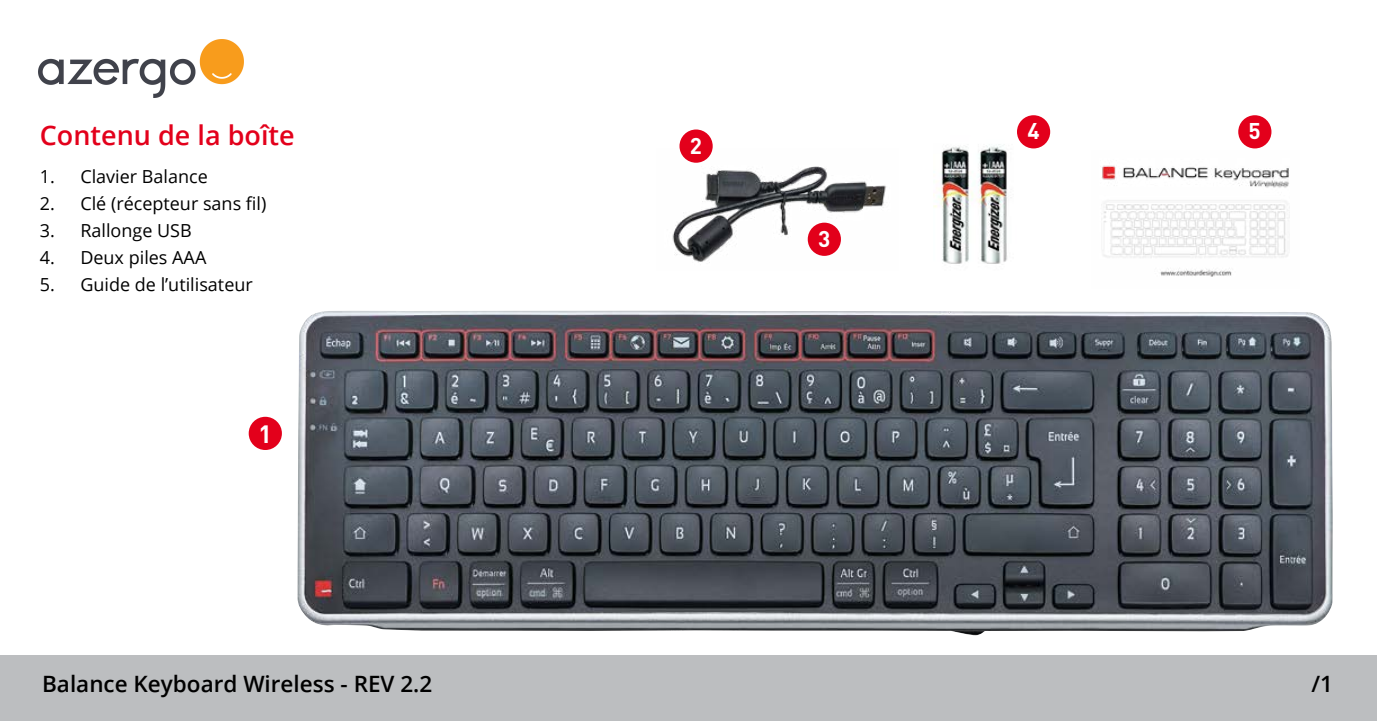
<style>
.page{position:relative;width:1377px;height:721px;background:#fff}
.page>*{position:absolute;margin:0;border:0;box-sizing:border-box;transform-origin:0 0}
.t1{font:600 27px "Open Sans";color:#e3001b}
.t2{font:700 24.75px "DINOT";color:#fff}
.t3{font:600 22.5px "Open Sans";color:#000}
.t4{font:700 22.5px "DINOT";color:#fff}
.t5{font:18px "Open Sans";color:#000}
</style>
<div class="page">
<div style="left:0;top:655px;width:1377px;height:66px;background:#bcbec0"></div>
<div style="left:680px;top:129px;width:33px;height:34px;background:#e3001b;border-radius:50%"></div>
<img style="left:934px;top:144px;width:73px;height:120px">
<img style="left:1102px;top:165px;width:188px;height:112px">
<div style="left:249px;top:417px;width:33px;height:33px;background:#e3001b;border-radius:50%"></div>
<div style="left:1017px;top:115px;width:33px;height:33px;background:#e3001b;border-radius:50%"></div>
<div style="left:1238px;top:115px;width:33px;height:33px;background:#e3001b;border-radius:50%"></div>
<img style="left:672px;top:148px;width:214px;height:115px">
<img style="left:297px;top:310px;width:1036px;height:325px">
<img style="left:39px;top:40px;width:204px;height:57px">
<h1 class="t1" style="left:40px;top:116px;width:256px">Contenu de la boîte</h1>
<p class="t4" style="left:1027px;top:117px;width:14px">4</p>
<p class="t4" style="left:1249px;top:117px;width:14px">5</p>
<p class="t5" style="left:40px;top:164px;width:170px">1. Clavier Balance</p>
<p class="t5" style="left:40px;top:191px;width:228px">2. Clé (récepteur sans fil)</p>
<p class="t5" style="left:40px;top:218px;width:153px">3. Rallonge USB</p>
<p class="t5" style="left:40px;top:245px;width:168px">4. Deux piles AAA</p>
<p class="t5" style="left:40px;top:272px;width:214px">5. Guide de l’utilisateur</p>
<p class="t4" style="left:690px;top:131px;width:14px">2</p>
<p class="t4" style="left:818px;top:224px;width:14px">3</p>
<h2 class="t2" style="left:258px;top:417px;width:15px">1</h2>
<p class="t3" style="left:42px;top:668px;width:392px">Balance Keyboard Wireless - REV 2.2</p>
<p class="t3" style="left:1311px;top:668px;width:23px">/1</p>
</div>
